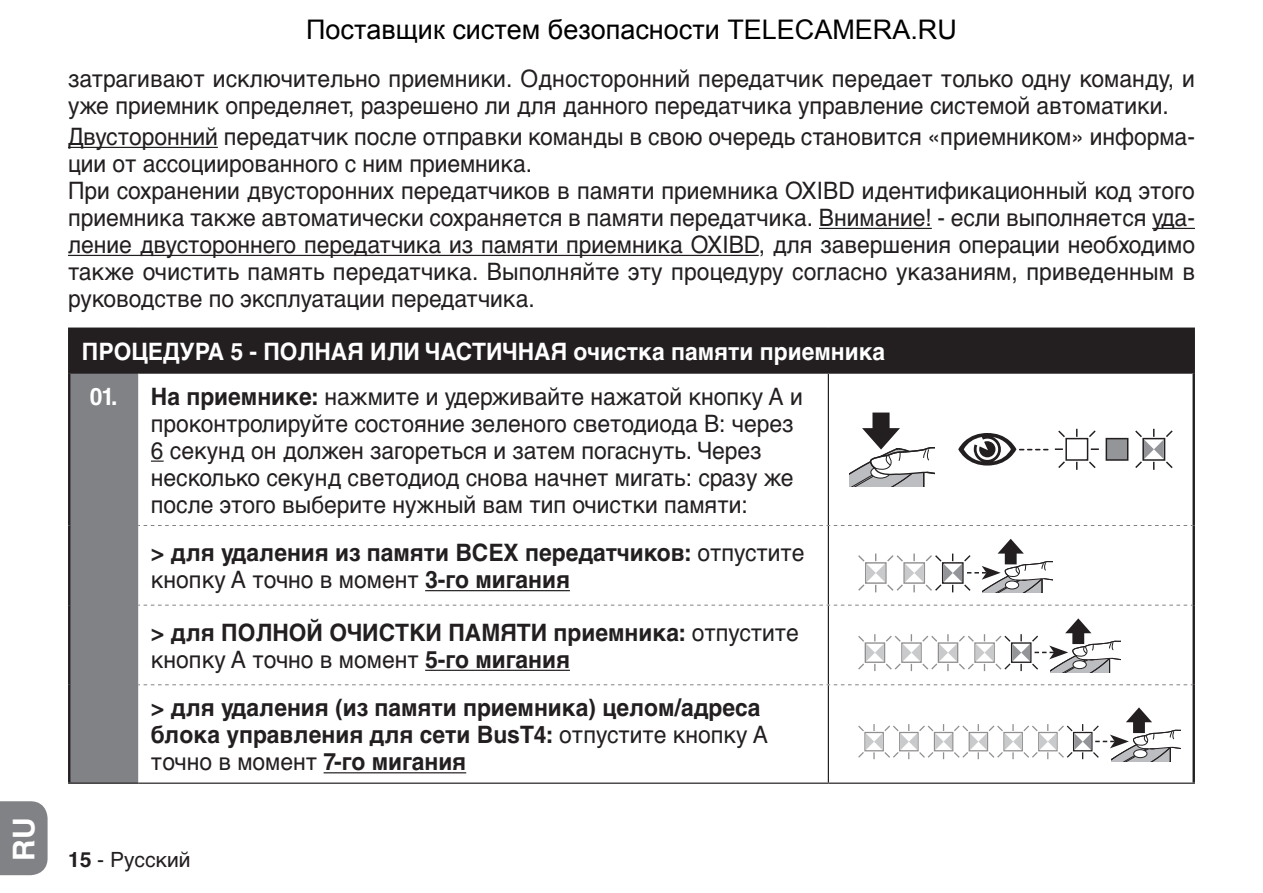
<style>
.page{position:relative;width:1263px;height:893px;background:#fff}
.page>*{position:absolute;margin:0;border:0;box-sizing:border-box;transform-origin:0 0}
.t1{font:700 30px "Helvetica Cyr";color:#fff}
.t2{font:24px/27px "Helvetica Cyr Upright";color:#231f20;scale:.95 1}
.t3{font:700 24px/27px "Helvetica Cyr";color:#231f20;scale:.95 1}
.t4{font:700 24px "Helvetica Cyr";color:#fff;scale:.95 1}
.t5{font:21px "Helvetica Cyr Upright";color:#231f20}
.s1{font-family:"Helvetica Cyr";font-weight:700;color:#fff}
.s2{font-family:"Helvetica Cyr";font-weight:700}
.s3{font-family:"Helvetica Cyr Upright";font-weight:400}
</style>
<div class="page">
<div style="left:0;top:801px;width:48px;height:74px;background:#808285"></div>
<hr style="left:68px;top:147px;width:150px;height:1px;background:#231f20">
<hr style="left:819px;top:228px;width:113px;height:1px;background:#231f20">
<hr style="left:1152px;top:228px;width:43px;height:1px;background:#231f20">
<hr style="left:68px;top:255px;width:691px;height:1px;background:#231f20">
<div style="left:69px;top:329px;width:1125px;height:44px;background:#231f20"></div>
<hr style="left:68px;top:328px;width:70px;height:2px;background:#231f20">
<hr style="left:68px;top:330px;width:2px;height:43px;background:#231f20">
<hr style="left:138px;top:328px;width:690px;height:2px;background:#231f20">
<hr style="left:828px;top:328px;width:367px;height:2px;background:#231f20">
<hr style="left:1192px;top:330px;width:3px;height:43px;background:#231f20">
<hr style="left:68px;top:373px;width:2px;height:152px;background:#231f20">
<hr style="left:1192px;top:373px;width:3px;height:152px;background:#231f20">
<hr style="left:68px;top:525px;width:2px;height:80px;background:#231f20">
<hr style="left:1192px;top:525px;width:3px;height:80px;background:#231f20">
<hr style="left:68px;top:605px;width:2px;height:80px;background:#231f20">
<hr style="left:1192px;top:605px;width:3px;height:80px;background:#231f20">
<hr style="left:68px;top:685px;width:2px;height:98px;background:#231f20">
<hr style="left:1192px;top:685px;width:3px;height:98px;background:#231f20">
<hr style="left:68px;top:783px;width:70px;height:1px;background:#231f20">
<hr style="left:138px;top:783px;width:690px;height:1px;background:#231f20">
<hr style="left:828px;top:783px;width:367px;height:1px;background:#231f20">
<svg style="left:69px;top:373px;width:1123px;height:410px"></svg>
<p class="t1" style="left:7px;top:861px;width:45px;rotate:-90deg">RU</p>
<p class="t2" style="left:68px;top:65px;width:1188px">затрагивают исключительно приемники. Односторонний передатчик передает только одну команду, и уже приемник определяет, разрешено ли для данного передатчика управление системой автоматики.</p>
<p class="t2" style="left:68px;top:123px;width:1188px">Двусторонний передатчик после отправки команды в свою очередь становится «приемником» информа&shy;ции от ассоциированного с ним приемника.<br>При сохранении двусторонних передатчиков в памяти приемника OXIBD идентификационный код этого приемника также автоматически сохраняется в памяти передатчика. Внимание! - если выполняется уда&shy;ление двустороннего передатчика из памяти приемника OXIBD, для завершения операции необходимо также очистить память передатчика. Выполняйте эту процедуру согласно указаниям, приведенным в руководстве по эксплуатации передатчика.</p>
<p class="t4" style="left:82px;top:338px;width:847px">ПРОЦЕДУРА 5 - ПОЛНАЯ ИЛИ ЧАСТИЧНАЯ очистка памяти приемника</p>
<p class="t2" style="left:151px;top:383px;width:687px;text-indent:-61px"><span class="s1">01.</span> <span class="s2">На приемнике:</span> нажмите и удерживайте нажатой кнопку A и проконтролируйте состояние зеленого светодиода B: через 6 секунд он должен загореться и затем погаснуть. Через несколько секунд светодиод снова начнет мигать: сразу же после этого выберите нужный вам тип очистки памяти:</p>
<p class="t3" style="left:151px;top:539px;width:690px">&gt; для удаления из памяти ВСЕХ передатчиков: <span class="s3">отпустите</span></p>
<p class="t2" style="left:151px;top:566px;width:442px">кнопку A точно в момент <span class="s2">3-го мигания</span></p>
<p class="t3" style="left:151px;top:619px;width:684px">&gt; для ПОЛНОЙ ОЧИСТКИ ПАМЯТИ приемника: <span class="s3">отпустите</span></p>
<p class="t2" style="left:151px;top:646px;width:442px">кнопку A точно в момент <span class="s2">5-го мигания</span></p>
<p class="t3" style="left:151px;top:694px;width:651px">&gt; для удаления (из памяти приемника) целом/адреса блока управления для сети BusT4: <span class="s3">отпустите кнопку A</span></p>
<p class="t2" style="left:151px;top:749px;width:333px">точно в момент <span class="s2">7-го мигания</span></p>
<p class="t5" style="left:68px;top:848px;width:124px"><span class="s2">15</span> - Pусский</p>
</div>
